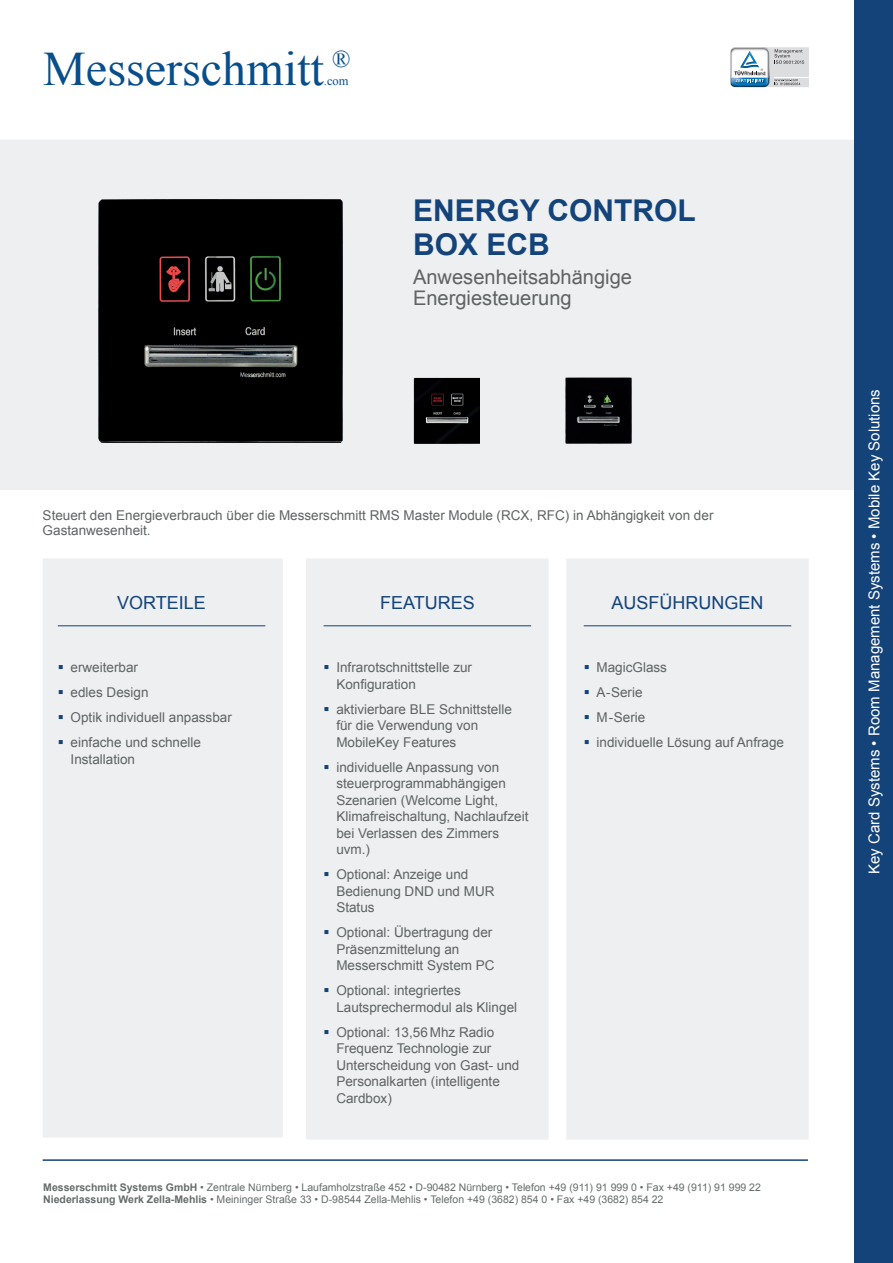
<style>
.page{position:relative;width:893px;height:1263px;background:#fff}
.page>*{position:absolute;margin:0;border:0;box-sizing:border-box;transform-origin:0 0}
.t1{font:48.15px "Times New Roman";color:#084e8b}
.t2{font:700 30px/34.5px "Arial";color:#14437a}
.t3{font:20.1px/21px "Arial";color:#5f6364}
.t4{font:18px "Arial";color:#14437a}
.t5{font:15px "Arial";color:#fff}
.t6{font:13.5px/16.5px "Arial";color:#5f6364}
.t7{font:12.45px "Times New Roman";color:#084e8b}
.t8{font:10.5px/12px "Arial";color:#666c6c}
.s1{font-weight:700}
</style>
<div class="page">
<div style="left:0;top:140px;width:855px;height:349px;background:#edeff1"></div>
<div style="left:0;top:140px;width:855px;height:350px;border:2px solid #edeff1"></div>
<div style="left:43px;top:558px;width:240px;height:579px;background:#edeff1"></div>
<div style="left:566px;top:558px;width:243px;height:582px;background:#edeff1"></div>
<div style="left:306px;top:558px;width:242px;height:582px;background:#edeff1"></div>
<hr style="left:58px;top:625px;width:207px;height:1px;background:#14437a">
<hr style="left:324px;top:625px;width:207px;height:1px;background:#14437a">
<hr style="left:584px;top:625px;width:207px;height:1px;background:#14437a">
<img style="left:99px;top:199px;width:244px;height:244px">
<img style="left:413px;top:377px;width:67px;height:66px">
<img style="left:565px;top:377px;width:67px;height:66px">
<svg style="left:731px;top:47px;width:78px;height:41px"></svg>
<div style="left:855px;top:0;width:38px;height:1263px;background:#14437a"></div>
<hr style="left:43px;top:1159px;width:765px;height:2px;background:#14437a">
<h1 class="t1" style="left:43px;top:36px;width:309px">Messerschmitt <sup>®</sup></h1>
<p class="t7" style="left:324px;top:72px;width:26px">.com</p>
<h2 class="t2" style="left:413px;top:194px;width:284px">ENERGY CONTROL<br>BOX ECB</h2>
<h3 class="t3" style="left:413px;top:266px;width:221px">Anwesenheitsabhängige<br>Energiesteuerung</h3>
<p class="t6" style="left:43px;top:508px;width:672px;line-height:15px">Steuert den Energieverbrauch über die Messerschmitt RMS Master Module (RCX, RFC) in Abhängigkeit von der<br>Gastanwesenheit.</p>
<h3 class="t4" style="left:117px;top:591px;width:90px">VORTEILE</h3>
<p class="t6" style="left:71px;top:655px;width:163px;line-height:25px">erweiterbar<br>edles Design<br>Optik individuell anpassbar einfache und schnelle</p>
<p class="t6" style="left:71px;top:751px;width:66px">Installation</p>
<h3 class="t4" style="left:380px;top:591px;width:96px">FEATURES</h3>
<p class="t6" style="left:336px;top:659px;width:137px">Infrarotschnittstelle zur<br>Konfiguration</p>
<p class="t6" style="left:336px;top:701px;width:177px">aktivierbare BLE Schnittstelle für die Verwendung von<br>MobileKey Features</p>
<p class="t6" style="left:336px;top:759px;width:194px">individuelle Anpassung von steuerprogrammabhängigen<br>Szenarien (Welcome Light,<br>Klimafreischaltung, Nachlaufzeit bei Verlassen des Zimmers uvm.)</p>
<p class="t6" style="left:336px;top:866px;width:160px">Optional: Anzeige und<br>Bedienung DND und MUR<br>Status</p>
<p class="t6" style="left:336px;top:924px;width:160px">Optional: Übertragung der<br>Präsenzmittelung an<br>Messerschmitt System PC</p>
<p class="t6" style="left:336px;top:982px;width:182px">Optional: integriertes<br>Lautsprechermodul als Klingel</p>
<p class="t6" style="left:336px;top:1024px;width:185px">Optional: 13,56 Mhz Radio<br>Frequenz Technologie zur<br>Unterscheidung von Gast- und<br>Personalkarten (intelligente<br>Cardbox)</p>
<h3 class="t4" style="left:611px;top:591px;width:153px">AUSFÜHRUNGEN</h3>
<p class="t6" style="left:596px;top:655px;width:189px;line-height:25px">MagicGlass<br>A-Serie<br>M-Serie<br>individuelle Lösung auf Anfrage</p>
<p class="t8" style="left:43px;top:1181px;width:719px"><span class="s1">Messerschmitt Systems GmbH</span> • Zentrale Nürnberg • Laufamholzstraße 452 • D-90482 Nürnberg • Telefon +49 (911) 91 999 0 • Fax +49 (911) 91 999 22<br><span class="s1">Niederlassung Werk Zella-Mehlis</span> • Meininger Straße 33 • D-98544 Zella-Mehlis • Telefon +49 (3682) 854 0 • Fax +49 (3682) 854 22</p>
<p class="t5" style="left:864px;top:874px;width:486px;rotate:-90deg">Key Card Systems • Room Management Systems • Mobile Key Solutions</p>
</div>
